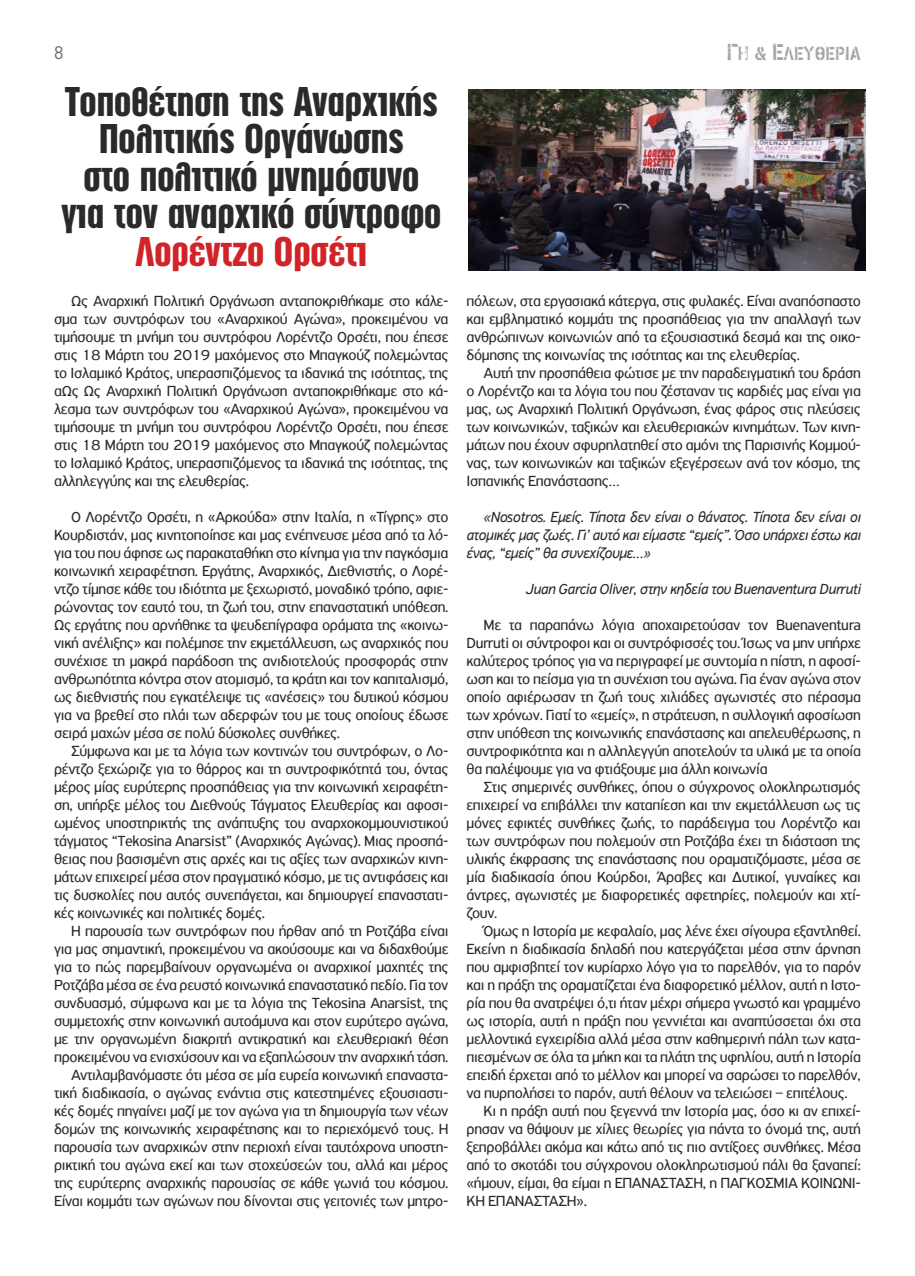
<style>
.page{position:relative;width:915px;height:1276px;background:#fff}
.page>*{position:absolute;margin:0;border:0;box-sizing:border-box;transform-origin:0 0}
.t1{font:39px/37.5px "pf diesel Alterego";color:#2b292a;text-align:center}
.t2{font:39px "pf diesel Alterego";color:#d02429}
.t3{font:19.5px "PF Stamps Pro Metal";color:#a3a5a7;scale:.88 1}
.t4{font:18px "DIN";color:#656769}
.t5{font:15.45px/18px "PF Highway Sans Pro";letter-spacing:-.02em;color:#2b292a;text-align:justify}
.t6{font:italic 15.45px/18px "PF Highway Sans Pro";letter-spacing:-.02em;color:#2b292a;text-align:justify}
.s1{font-size:23.7px}
</style>
<div class="page">
<img style="left:468px;top:89px;width:396px;height:181px">
<p class="t4" style="left:54px;top:42px;width:11px">8</p>
<p class="t3" style="left:726px;top:39px;width:154px"><span class="s1">Γ</span>Η &amp; <span class="s1">Ε</span>ΛΕυΘΕΡΙΑ</p>
<h1 class="t1" style="left:61px;top:84px;width:381px">Τοποθέτηση της Αναρχικής<br>Πολιτικής Οργάνωσης<br>στο πολιτικό μνημόσυνο για τον αναρχικό σύντροφο</h1>
<h1 class="t2" style="left:135px;top:227px;width:233px">Λορέντζο Ορσέτι</h1>
<p class="t5" style="left:54px;top:292px;width:396px;text-indent:17px">Ως Αναρχική Πολιτική Οργάνωση ανταποκριθήκαμε στο κάλε&shy;σμα των συντρόφων του «Αναρχικού Αγώνα», προκειμένου να τιμήσουμε τη μνήμη του συντρόφου Λορέντζο Ορσέτι, που έπεσε στις 18 Μάρτη του 2019 μαχόμενος στο Μπαγκούζ πολεμώντας το Ισλαμικό Κράτος, υπερασπιζόμενος τα ιδανικά της ισότητας, της αΩς Ως Αναρχική Πολιτική Οργάνωση ανταποκριθήκαμε στο κά&shy;λεσμα των συντρόφων του «Αναρχικού Αγώνα», προκειμένου να τιμήσουμε τη μνήμη του συντρόφου Λορέντζο Ορσέτι, που έπεσε στις 18 Μάρτη του 2019 μαχόμενος στο Μπαγκούζ πολεμώντας το Ισλαμικό Κράτος, υπερασπιζόμενος τα ιδανικά της ισότητας, της αλληλεγγύης και της ελευθερίας.</p>
<p class="t5" style="left:54px;top:508px;width:396px;text-indent:17px">Ο Λορέντζο Ορσέτι, η «Αρκούδα» στην Ιταλία, η «Τίγρης» στο Κουρδιστάν, μας κινητοποίησε και μας ενέπνευσε μέσα από τα λό&shy;για του που άφησε ως παρακαταθήκη στο κίνημα για την παγκόσμια κοινωνική χειραφέτηση. Εργάτης, Αναρχικός, Διεθνιστής, ο Λορέ&shy;ντζο τίμησε κάθε του ιδιότητα με ξεχωριστό, μοναδικό τρόπο, αφιε&shy;ρώνοντας τον εαυτό του, τη ζωή του, στην επαναστατική υπόθεση.<br>Ως εργάτης που αρνήθηκε τα ψευδεπίγραφα οράματα της «κοινω&shy;νική ανέλιξης» και πολέμησε την εκμετάλλευση, ως αναρχικός που συνέχισε τη μακρά παράδοση της ανιδιοτελούς προσφοράς στην ανθρωπότητα κόντρα στον ατομισμό, τα κράτη και τον καπιταλισμό, ως διεθνιστής που εγκατέλειψε τις «ανέσεις» του δυτικού κόσμου για να βρεθεί στο πλάι των αδερφών του με τους οποίους έδωσε σειρά μαχών μέσα σε πολύ δύσκολες συνθήκες.</p>
<p class="t5" style="left:54px;top:742px;width:396px;text-indent:17px">Σύμφωνα και με τα λόγια των κοντινών του συντρόφων, ο Λο&shy;ρέντζο ξεχώριζε για το θάρρος και τη συντροφικότητά του, όντας μέρος μίας ευρύτερης προσπάθειας για την κοινωνική χειραφέτη&shy;ση, υπήρξε μέλος του Διεθνούς Τάγματος Ελευθερίας και αφοσι&shy;ωμένος υποστηρικτής της ανάπτυξης του αναρχοκομμουνιστικού τάγματος “Tekosina Anarsist” (Αναρχικός Αγώνας). Μιας προσπά&shy;θειας που βασισμένη στις αρχές και τις αξίες των αναρχικών κινη&shy;μάτων επιχειρεί μέσα στον πραγματικό κόσμο, με τις αντιφάσεις και τις δυσκολίες που αυτός συνεπάγεται, και δημιουργεί επαναστατι&shy;κές κοινωνικές και πολιτικές δομές.</p>
<p class="t5" style="left:54px;top:922px;width:396px;text-align:right">Η παρουσία των συντρόφων που ήρθαν από τη Ροτζάβα είναι για μας σημαντική, προκειμένου να ακούσουμε και να διδαχθούμε για το πώς παρεμβαίνουν οργανωμένα οι αναρχικοί μαχητές της Ροτζάβα μέσα σε ένα ρευστό κοινωνικά επαναστατικό πεδίο. Για τον συνδυασμό, σύμφωνα και με τα λόγια της Tekosina Anarsist, της συμμετοχής στην κοινωνική αυτοάμυνα και στον ευρύτερο αγώνα, με την οργανωμένη διακριτή αντικρατική και ελευθεριακή θέση προκειμένου να ενισχύσουν και να εξαπλώσουν την αναρχική τάση.<br>Αντιλαμβανόμαστε ότι μέσα σε μία ευρεία κοινωνική επαναστα&shy;τική διαδικασία, ο αγώνας ενάντια στις κατεστημένες εξουσιαστι&shy;κές δομές πηγαίνει μαζί με τον αγώνα για τη δημιουργία των νέων δομών της κοινωνικής χειραφέτησης και το περιεχόμενό τους. Η παρουσία των αναρχικών στην περιοχή είναι ταυτόχρονα υποστη&shy;ρικτική του αγώνα εκεί και των στοχεύσεών του, αλλά και μέρος της ευρύτερης αναρχικής παρουσίας σε κάθε γωνιά του κόσμου.<br>Είναι κομμάτι των αγώνων που δίνονται στις γειτονιές των μητρο-</p>
<p class="t5" style="left:466px;top:292px;width:396px">πόλεων, στα εργασιακά κάτεργα, στις φυλακές. Είναι αναπόσπαστο και εμβληματικό κομμάτι της προσπάθειας για την απαλλαγή των ανθρώπινων κοινωνιών από τα εξουσιαστικά δεσμά και της οικο&shy;δόμησης της κοινωνίας της ισότητας και της ελευθερίας.</p>
<p class="t5" style="left:466px;top:364px;width:396px;text-indent:17px">Αυτή την προσπάθεια φώτισε με την παραδειγματική του δράση ο Λορέντζο και τα λόγια του που ζέσταναν τις καρδιές μας είναι για μας, ως Αναρχική Πολιτική Οργάνωση, ένας φάρος στις πλεύσεις των κοινωνικών, ταξικών και ελευθεριακών κινημάτων. Των κινη&shy;μάτων που έχουν σφυρηλατηθεί στο αμόνι της Παρισινής Κομμού&shy;νας, των κοινωνικών και ταξικών εξεγέρσεων ανά τον κόσμο, της Ισπανικής Επανάστασης…</p>
<p class="t6" style="left:466px;top:508px;width:396px;text-indent:17px">«Nosotros. Εμείς. Τίποτα δεν είναι ο θάνατος. Τίποτα δεν είναι οι ατομικές μας ζωές. Γι’ αυτό και είμαστε “εμείς”. Όσο υπάρχει έστω και ένας, “εμείς” θα συνεχίζουμε…»</p>
<p class="t6" style="left:525px;top:580px;width:337px">Juan Garcia Oliver, στην κηδεία του Buenaventura Durruti</p>
<p class="t5" style="left:466px;top:616px;width:396px;text-indent:17px">Με τα παραπάνω λόγια αποχαιρετούσαν τον Buenaventura Durruti οι σύντροφοι και οι συντρόφισσές του. Ίσως να μην υπήρχε καλύτερος τρόπος για να περιγραφεί με συντομία η πίστη, η αφοσί&shy;ωση και το πείσμα για τη συνέχιση του αγώνα. Για έναν αγώνα στον οποίο αφιέρωσαν τη ζωή τους χιλιάδες αγωνιστές στο πέρασμα των χρόνων. Γιατί το «εμείς», η στράτευση, η συλλογική αφοσίωση στην υπόθεση της κοινωνικής επανάστασης και απελευθέρωσης, η συντροφικότητα και η αλληλεγγύη αποτελούν τα υλικά με τα οποία θα παλέψουμε για να φτιάξουμε μια άλλη κοινωνία</p>
<p class="t5" style="left:466px;top:778px;width:396px;text-indent:17px">Στις σημερινές συνθήκες, όπου ο σύγχρονος ολοκληρωτισμός επιχειρεί να επιβάλλει την καταπίεση και την εκμετάλλευση ως τις μόνες εφικτές συνθήκες ζωής, το παράδειγμα του Λορέντζο και των συντρόφων που πολεμούν στη Ροτζάβα έχει τη διάσταση της υλικής έκφρασης της επανάστασης που οραματιζόμαστε, μέσα σε μία διαδικασία όπου Κούρδοι, Άραβες και Δυτικοί, γυναίκες και άντρες, αγωνιστές με διαφορετικές αφετηρίες, πολεμούν και χτί&shy;ζουν.</p>
<p class="t5" style="left:483px;top:922px;width:379px">Όμως η Ιστορία με κεφαλαίο, μας λένε έχει σίγουρα εξαντληθεί.</p>
<p class="t5" style="left:466px;top:940px;width:396px">Εκείνη η διαδικασία δηλαδή που κατεργάζεται μέσα στην άρνηση</p>
<p class="t5" style="left:466px;top:958px;width:396px">που αμφισβητεί τον κυρίαρχο λόγο για το παρελθόν, για το παρόν</p>
<p class="t5" style="left:466px;top:976px;width:396px">και η πράξη της οραματίζεται ένα διαφορετικό μέλλον, αυτή η Ιστο-</p>
<p class="t5" style="left:466px;top:994px;width:396px">ρία που θα ανατρέψει ό,τι ήταν μέχρι σήμερα γνωστό και γραμμένο</p>
<p class="t5" style="left:466px;top:1012px;width:396px">ως ιστορία, αυτή η πράξη που γεννιέται και αναπτύσσεται όχι στα</p>
<p class="t5" style="left:466px;top:1030px;width:396px">μελλοντικά εγχειρίδια αλλά μέσα στην καθημερινή πάλη των κατα-</p>
<p class="t5" style="left:466px;top:1048px;width:396px">πιεσμένων σε όλα τα μήκη και τα πλάτη της υφηλίου, αυτή η Ιστορία</p>
<p class="t5" style="left:466px;top:1066px;width:396px">επειδή έρχεται από το μέλλον και μπορεί να σαρώσει το παρελθόν,</p>
<p class="t5" style="left:466px;top:1084px;width:382px">να πυρπολήσει το παρόν, αυτή θέλουν να τελειώσει – επιτέλους.</p>
<p class="t5" style="left:483px;top:1102px;width:379px">Κι η πράξη αυτή που ξεγεννά την Ιστορία μας, όσο κι αν επιχεί-</p>
<p class="t5" style="left:466px;top:1120px;width:396px">ρησαν να θάψουν με χίλιες θεωρίες για πάντα το όνομά της, αυτή</p>
<p class="t5" style="left:466px;top:1138px;width:396px">ξεπροβάλλει ακόμα και κάτω από τις πιο αντίξοες συνθήκες. Μέσα</p>
<p class="t5" style="left:466px;top:1156px;width:396px">από το σκοτάδι του σύγχρονου ολοκληρωτισμού πάλι θα ξαναπεί:</p>
<p class="t5" style="left:466px;top:1174px;width:396px">«ήμουν, είμαι, θα είμαι η ΕΠΑΝΑΣΤΑΣΗ, η ΠΑΓΚΟΣΜΙΑ ΚΟΙΝΩΝΙ-</p>
<p class="t5" style="left:466px;top:1192px;width:122px">ΚΗ ΕΠΑΝΑΣΤΑΣΗ».</p>
</div>
